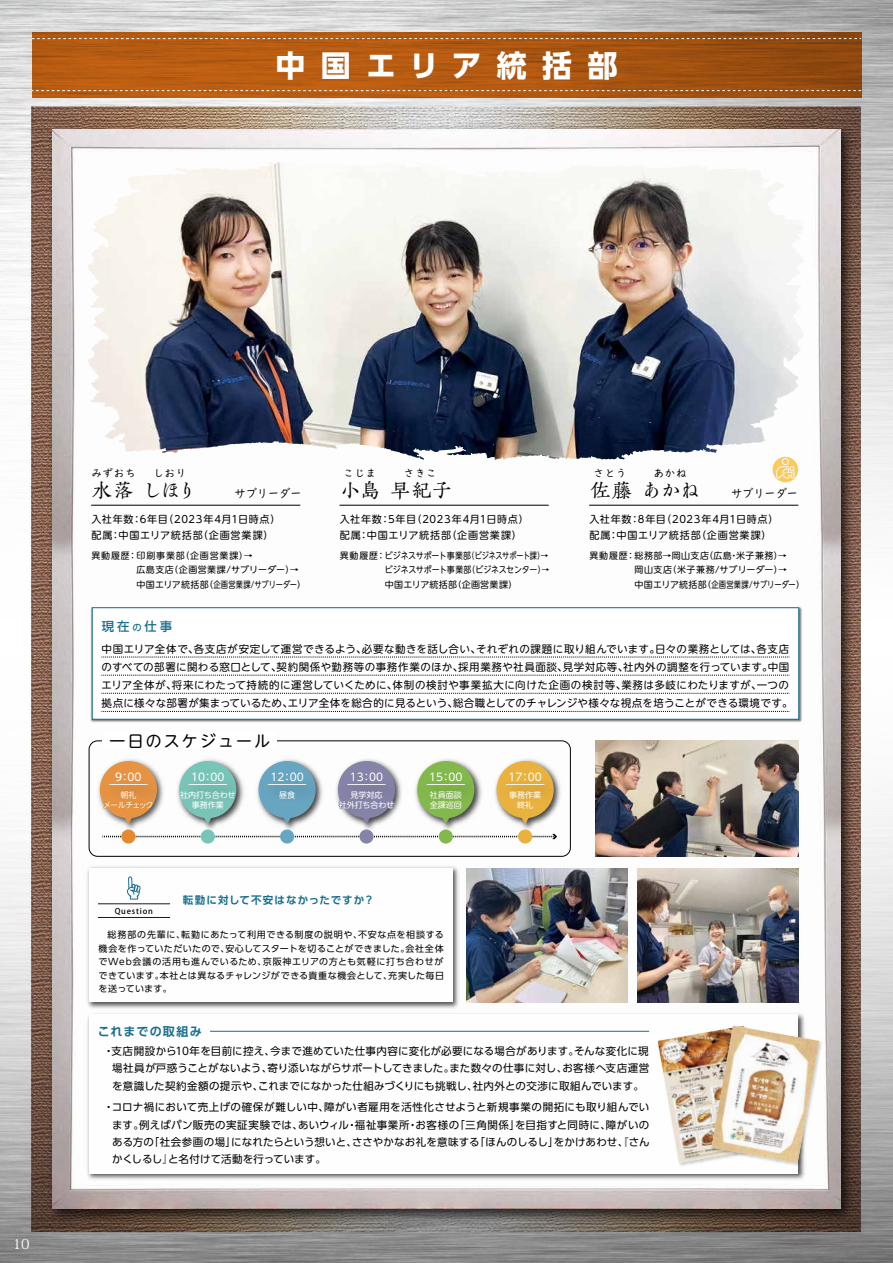
<style>
.page{position:relative;width:893px;height:1263px;background:#fff}
.page>*{position:absolute;margin:0;border:0;box-sizing:border-box;transform-origin:0 0}
.t1{font:700 30px "UD Shin Go Pro";letter-spacing:.505em;color:#fff}
.t2{font:500 21px "P Kiza Kinryou Std";letter-spacing:-.065em;color:#000}
.t3{font:15.9px "UD Shin M Go Pro";letter-spacing:.14em;color:#000}
.t4{font:13.8px "Koz Min Pr 6 N";color:#fff}
.t5{font:500 12.3px "UD Shin Go Pro";color:#1a6f8e}
.t6{font:12px "UD Digi Kyokasho N R";color:#000;scale:.93 1}
.t7{font:700 12px "UD Shin Go Pro De";letter-spacing:.095em;color:#1a6f8e}
.t8{font:10.65px "UD Shin M Go Pro";color:#fff}
.t9{font:10.5px/17.2px "UD Shin Go Pro";letter-spacing:.01em;color:#000;text-align:justify}
.t10{font:10.5px/18px "UD Shin M Go Pro";letter-spacing:.035em;color:#000}
.t11{font:10.5px "UD Digi Kyokasho N R";letter-spacing:.07em;color:#000}
.t12{font:700 10.5px "UD Shin Go Pro De";letter-spacing:.095em;color:#1a6f8e}
.t13{font:10.05px/16.4px "UD Shin M Go Pro";letter-spacing:.075em;color:#000}
.t14{font:9px/14.7px "UD Shin M Go Pro";letter-spacing:.03em;color:#000}
.t15{font:9px/13.5px "UD Shin Go Pro";letter-spacing:.03em;color:#000;text-align:justify}
.t16{font:8.1px/9.4px "UD Shin M Go Pro";color:#fff;text-align:center}
.t17{font:8.1px/9.4px "UD Shin M Go Pro";letter-spacing:-.11em;color:#fff;text-align:center}
.t18{font:500 7.95px "Koz Go Pro";letter-spacing:.1em;color:#000}
.s1{font-size:9.3px}
</style>
<div class="page">
<svg style="left:0;top:0;width:892px;height:52px;background:#c9c9c9"></svg>
<svg style="left:892px;top:0;width:1px;height:1263px"></svg>
<img style="left:0;top:52px;width:893px;height:1211px">
<img style="left:43px;top:120px;width:817px;height:1107px">
<img style="left:53px;top:130px;width:787px;height:1078px">
<svg style="left:32px;top:32px;width:829px;height:65px;background:#ac5611"></svg>
<svg style="left:32px;top:90px;width:829px;height:1px"></svg>
<svg style="left:32px;top:38px;width:829px;height:1px"></svg>
<img style="left:85px;top:864px;width:377px;height:146px">
<div style="left:90px;top:868px;width:363px;height:134px;background:#fff"></div>
<img style="left:85px;top:1010px;width:722px;height:173px">
<div style="left:90px;top:1015px;width:708px;height:159px;background:#fff"></div>
<svg style="left:127px;top:876px;width:14px;height:23px"></svg>
<hr style="left:98px;top:903px;width:72px;height:1px;background:#231815">
<hr style="left:98px;top:917px;width:72px;height:1px;background:#231815">
<div style="left:89px;top:740px;width:482px;height:117px;border:1px solid #000;border-radius:9px"></div>
<div style="left:102px;top:733px;width:175px;height:15px;background:#fff"></div>
<svg style="left:102px;top:834px;width:455px;height:5px"></svg>
<img style="left:95px;top:756px;width:73px;height:79px">
<img style="left:98px;top:773px;width:72px;height:34px">
<svg style="left:100px;top:761px;width:57px;height:63px;background:#dfa46a"></svg>
<div style="left:121px;top:829px;width:14px;height:14px;background:#e4892f;border-radius:50%"></div>
<img style="left:174px;top:756px;width:73px;height:79px">
<img style="left:177px;top:773px;width:72px;height:34px">
<svg style="left:179px;top:761px;width:57px;height:63px;background:#90c5bb"></svg>
<div style="left:201px;top:829px;width:14px;height:14px;background:#78c4b6;border-radius:50%"></div>
<img style="left:253px;top:756px;width:74px;height:79px">
<img style="left:257px;top:773px;width:72px;height:34px">
<svg style="left:259px;top:761px;width:57px;height:63px;background:#84afc2"></svg>
<div style="left:280px;top:829px;width:14px;height:14px;background:#68a5c0;border-radius:50%"></div>
<img style="left:332px;top:756px;width:74px;height:79px">
<img style="left:336px;top:773px;width:72px;height:34px">
<svg style="left:337px;top:761px;width:58px;height:63px;background:#9b99b3"></svg>
<div style="left:359px;top:829px;width:14px;height:14px;background:#8583a8;border-radius:50%"></div>
<img style="left:412px;top:756px;width:73px;height:79px">
<img style="left:415px;top:773px;width:72px;height:34px">
<svg style="left:417px;top:761px;width:57px;height:63px;background:#97bd71"></svg>
<div style="left:439px;top:829px;width:14px;height:14px;background:#83b94c;border-radius:50%"></div>
<img style="left:491px;top:756px;width:74px;height:79px">
<img style="left:495px;top:773px;width:72px;height:34px">
<svg style="left:497px;top:761px;width:57px;height:63px;background:#dfb867"></svg>
<div style="left:518px;top:829px;width:14px;height:14px;background:#e9b13e;border-radius:50%"></div>
<hr style="left:340px;top:505px;width:208px;height:1px;background:#000">
<img style="left:90px;top:605px;width:713px;height:118px">
<div style="left:92px;top:608px;width:707px;height:111px;background:#fff"></div>
<div style="left:92px;top:607px;width:707px;height:113px;border:1px solid #1a6f8e"></div>
<svg style="left:101px;top:657px;width:689px;height:1px"></svg>
<svg style="left:101px;top:675px;width:689px;height:1px"></svg>
<svg style="left:101px;top:693px;width:689px;height:1px"></svg>
<svg style="left:101px;top:711px;width:689px;height:1px"></svg>
<hr style="left:589px;top:505px;width:209px;height:1px;background:#000">
<svg style="left:773px;top:457px;width:25px;height:25px"></svg>
<svg style="left:776px;top:458px;width:18px;height:20px"></svg>
<hr style="left:91px;top:505px;width:209px;height:1px;background:#000">
<img style="left:252px;top:162px;width:172px;height:7px">
<img style="left:596px;top:741px;width:203px;height:115px">
<img style="left:733px;top:1023px;width:92px;height:145px">
<img style="left:658px;top:1031px;width:53px;height:132px">
<img style="left:711px;top:1026px;width:108px;height:137px">
<hr style="left:210px;top:1031px;width:439px;height:1px;background:#1a6f8e">
<img style="left:467px;top:868px;width:161px;height:134px">
<img style="left:638px;top:869px;width:161px;height:133px">
<h1 class="t1" style="left:275px;top:41px;width:344px">中国エリア統括部</h1>
<h3 class="t4" style="left:13px;top:1236px;width:18px">10</h3>
<p class="t11" style="left:91px;top:467px;width:46px">みずおち</p>
<p class="t11" style="left:153px;top:467px;width:34px">しおり</p>
<h2 class="t2" style="left:92px;top:475px;width:108px">水落 しほり</h2>
<p class="t6" style="left:235px;top:487px;width:73px">サブリーダー</p>
<p class="t13" style="left:91px;top:510px;width:190px">入社年数：6年目（2023年4月1日時点）配属：中国エリア統括部（企画営業課）</p>
<p class="t14" style="left:137px;top:547px;width:171px;text-indent:-45px">異動履歴：印刷事業部（企画営業課）→<br>広島支店（企画営業課/サブリーダー）→中国エリア統括部（企画営業課/サブリーダー）</p>
<p class="t5" style="left:102px;top:617px;width:72px">現在<span class="s1">の</span>仕事</p>
<p class="t11" style="left:343px;top:467px;width:34px">こじま</p>
<p class="t11" style="left:404px;top:467px;width:34px">さきこ</p>
<h2 class="t2" style="left:340px;top:475px;width:114px">小島 早紀子</h2>
<p class="t13" style="left:340px;top:510px;width:190px">入社年数：5年目（2023年4月1日時点）配属：中国エリア統括部（企画営業課）</p>
<p class="t14" style="left:385px;top:547px;width:166px;text-align:justify;text-indent:-45px">異動履歴：ビジネスサポート事業部（ビジネスサポート課）→ビジネスサポート事業部（ビジネスセンター）→中国エリア統括部（企画営業課）</p>
<p class="t11" style="left:593px;top:467px;width:34px">さとう</p>
<p class="t11" style="left:653px;top:467px;width:34px">あかね</p>
<h2 class="t2" style="left:590px;top:475px;width:113px">佐藤 あかね</h2>
<p class="t13" style="left:589px;top:510px;width:190px">入社年数：8年目（2023年4月1日時点）配属：中国エリア統括部（企画営業課）</p>
<p class="t14" style="left:635px;top:547px;width:172px;text-indent:-45px">異動履歴：総務部→岡山支店（広島・米子兼務）→<br>岡山支店（米子兼務/サブリーダー）→<br>中国エリア統括部（企画営業課/サブリーダー）</p>
<p class="t6" style="left:731px;top:487px;width:73px">サブリーダー</p>
<p class="t10" style="left:102px;top:639px;width:693px">中国エリア全体で、各支店が安定して運営できるよう、必要な動きを話し合い、それぞれの課題に取り組んでいます。日々の業務としては、各支店のすべての部署に関わる窓口として、契約関係や勤務等の事務作業のほか、採用業務や社員面談、見学対応等、社内外の調整を行っています。中国エリア全体が、将来にわたって持続的に運営していくために、体制の検討や事業拡大に向けた企画の検討等、業務は多岐にわたりますが、一つの拠点に様々な部署が集まっているため、エリア全体を総合的に見るという、総合職としてのチャレンジや様々な視点を培うことができる環境です。</p>
<h3 class="t3" style="left:110px;top:728px;width:162px">一日のスケジュール</h3>
<p class="t8" style="left:115px;top:769px;width:28px">9：00</p>
<p class="t17" style="left:103px;top:790px;width:52px">朝礼<br>メールチェック</p>
<p class="t8" style="left:191px;top:769px;width:35px">10：00</p>
<p class="t16" style="left:180px;top:790px;width:57px">社内打ち合わせ事務作業</p>
<p class="t8" style="left:270px;top:769px;width:35px">12：00</p>
<p class="t16" style="left:279px;top:790px;width:18px">昼食</p>
<p class="t8" style="left:350px;top:769px;width:35px">13：00</p>
<p class="t16" style="left:339px;top:790px;width:57px">見学対応<br>社外打ち合わせ</p>
<p class="t12" style="left:183px;top:892px;width:193px">転勤に対して不安はなかったですか？</p>
<p class="t8" style="left:429px;top:769px;width:35px">15：00</p>
<p class="t16" style="left:430px;top:790px;width:34px;text-align:left">社員面談全課巡回</p>
<p class="t18" style="left:115px;top:906px;width:40px">Question</p>
<p class="t15" style="left:99px;top:928px;width:347px;text-indent:9px">総務部の先輩に、転勤にあたって利用できる制度の説明や、不安な点を相談する機会を作っていただいたので、安心してスタートを切ることができました。会社全体でWeb会議の活用も進んでいるため、京阪神エリアの方とも気軽に打ち合わせができています。本社とは異なるチャレンジができる貴重な機会として、充実した毎日を送っています。</p>
<p class="t7" style="left:98px;top:1021px;width:105px">これまでの取組み</p>
<p class="t8" style="left:508px;top:769px;width:35px">17：00</p>
<p class="t16" style="left:509px;top:790px;width:34px">事務作業終礼</p>
<p class="t9" style="left:112px;top:1042px;width:539px;text-indent:-9px">・支店開設から10年を目前に控え、今まで進めていた仕事内容に変化が必要になる場合があります。そんな変化に現場社員が戸惑うことがないよう、寄り添いながらサポートしてきました。また数々の仕事に対し、お客様へ支店運営を意識した契約金額の提示や、これまでになかった仕組みづくりにも挑戦し、社内外との交渉に取組んでいます。</p>
<p class="t9" style="left:112px;top:1098px;width:539px;text-indent:-9px">・コロナ禍において売上げの確保が難しい中、障がい者雇用を活性化させようと新規事業の開拓にも取り組んでいます。例えばパン販売の実証実験では、あいウィル・福祉事業所・お客様の「三角関係」を目指すと同時に、障がいのある方の「社会参画の場」になれたらという想いと、ささやかなお礼を意味する「ほんのしるし」をかけあわせ、『さんかくしるし』と名付けて活動を行っています。</p>
</div>
